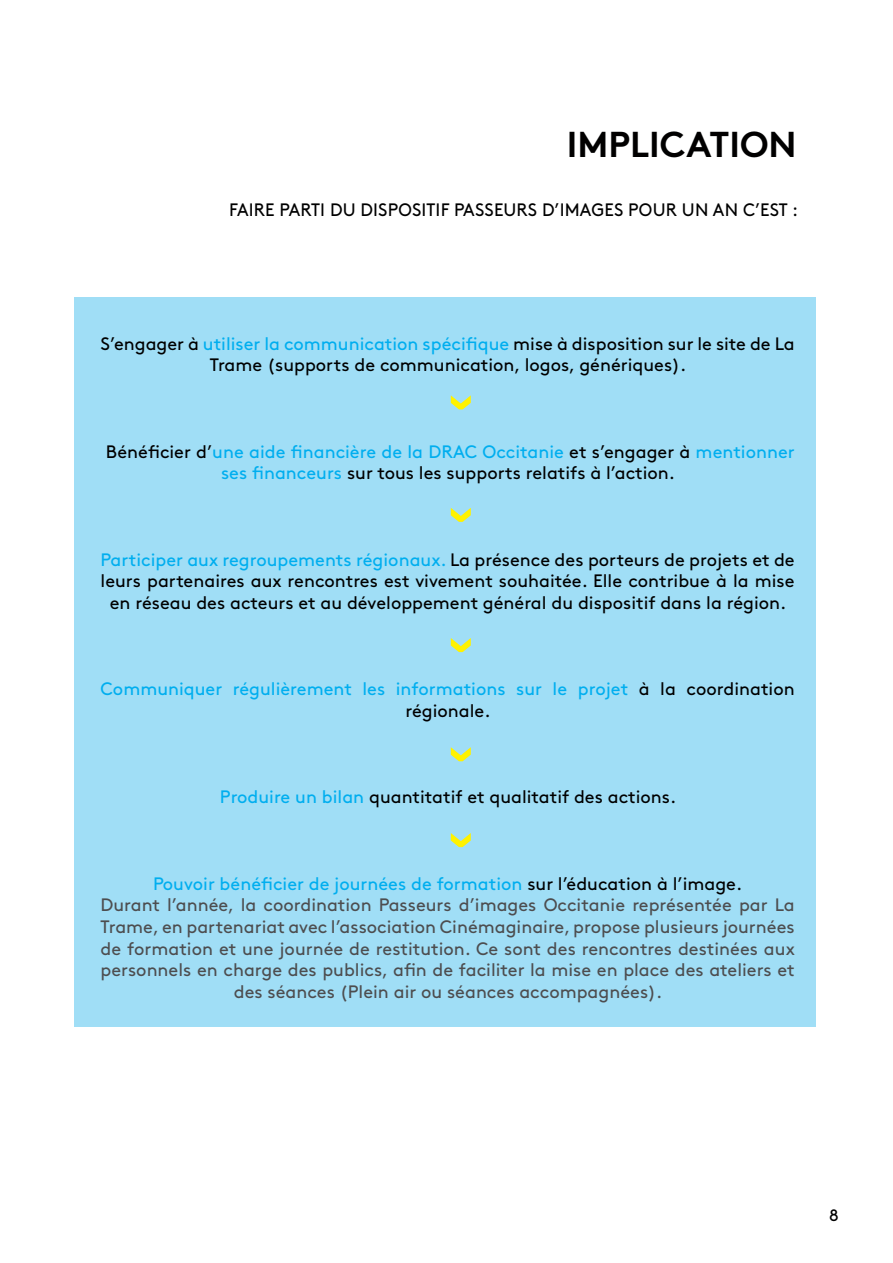
<style>
.page{position:relative;width:893px;height:1263px;background:#fff}
.page>*{position:absolute;margin:0;border:0;box-sizing:border-box;transform-origin:0 0}
.t1{font:700 52.5px "Brown Std";color:#fff200}
.t2{font:700 36px "Brown Std";color:#010000}
.t3{font:18px/21.6px "Brown Std";color:#000;text-align:center}
.t4{font:18px/21.6px "Brown Std";color:#4d4d4f;text-align:center}
.t5{font:18px/21.6px "Brown Std";color:#00aeef;text-align:center}
.t6{font:16.5px "Brown Std";color:#000}
.s1{color:#00aeef}
.s2{color:#000}
</style>
<div class="page">
<div style="left:75px;top:297px;width:741px;height:729px;background:#a0def6"></div>
<h2 class="t2" style="left:567px;top:122px;width:231px">IMPLICATION</h2>
<p class="t3" style="left:229px;top:199px;width:571px">FAIRE PARTI DU DISPOSITIF PASSEURS D’IMAGES POUR UN AN C’EST :</p>
<p class="t3" style="left:101px;top:333px;width:696px">S’engager à <span class="s1">utiliser la communication spécifique</span> mise à disposition sur le site de La<br>Trame (supports de communication, logos, génériques).</p>
<h1 class="t1" style="left:498px;top:393px;width:21px;rotate:90deg">›</h1>
<p class="t3" style="left:106px;top:441px;width:690px">Bénéficier d’<span class="s1">une aide financière de la DRAC Occitanie</span> et s’engager à <span class="s1">mentionner ses financeurs</span> sur tous les supports relatifs à l’action.</p>
<h1 class="t1" style="left:498px;top:506px;width:21px;rotate:90deg">›</h1>
<p class="t3" style="left:101px;top:549px;width:696px"><span class="s1">Participer aux regroupements régionaux.</span> La présence des porteurs de projets et de leurs partenaires aux rencontres est vivement souhaitée. Elle contribue à la mise en réseau des acteurs et au développement général du dispositif dans la région.</p>
<h1 class="t1" style="left:498px;top:636px;width:21px;rotate:90deg">›</h1>
<p class="t5" style="left:101px;top:678px;width:696px">Communiquer régulièrement les informations sur le projet <span class="s2">à la coordination régionale.</span></p>
<h1 class="t1" style="left:498px;top:745px;width:21px;rotate:90deg">›</h1>
<p class="t3" style="left:220px;top:786px;width:458px"><span class="s1">Produire un bilan</span> quantitatif et qualitatif des actions.</p>
<h1 class="t1" style="left:498px;top:831px;width:21px;rotate:90deg">›</h1>
<p class="t4" style="left:101px;top:873px;width:696px"><span class="s1">Pouvoir bénéficier de journées de formation</span> <span class="s2">sur l’éducation à l’image.<br></span>Durant l’année, la coordination Passeurs d’images Occitanie représentée par La Trame, en partenariat avec l’association Cinémaginaire, propose plusieurs journées de formation et une journée de restitution. Ce sont des rencontres destinées aux personnels en charge des publics, afin de faciliter la mise en place des ateliers et des séances (Plein air ou séances accompagnées).</p>
<p class="t6" style="left:829px;top:1206px;width:11px">8</p>
</div>
